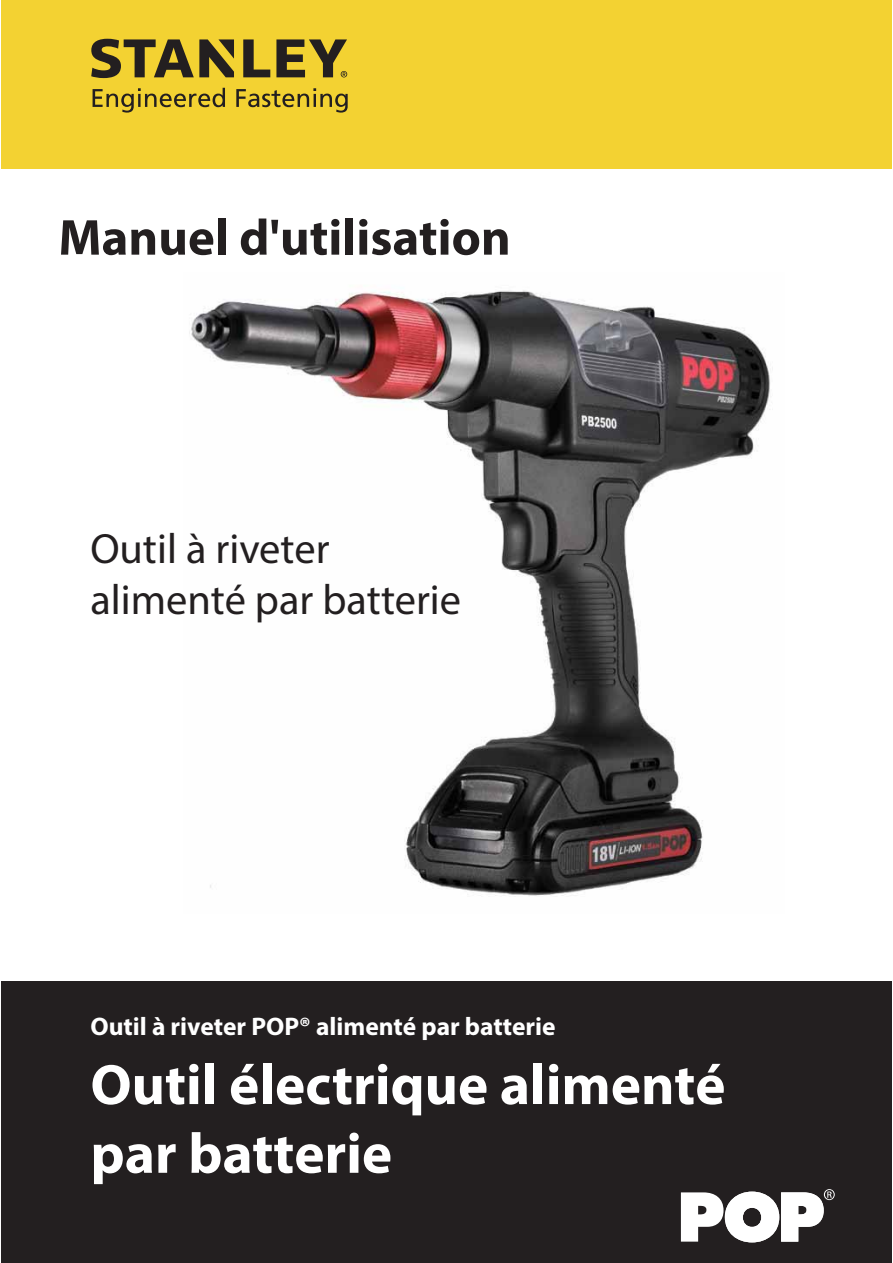
<style>
.page{position:relative;width:893px;height:1263px;background:#fff}
.page>*{position:absolute;margin:0;border:0;box-sizing:border-box;transform-origin:0 0}
.t1{font:700 57.3px/68.7px "Myriad Pro";color:#fff}
.t2{font:700 50.85px "Myriad Pro";color:#231f20}
.t3{font:42.45px/50.8px "Myriad Pro";color:#231f20}
.t4{font:700 25.5px "Myriad Pro";color:#fff}
</style>
<div class="page">
<div style="left:1px;top:0;width:890px;height:168px;background:#f3d232"></div>
<svg style="left:93px;top:88px;width:132px;height:25px"></svg>
<svg style="left:236px;top:88px;width:112px;height:25px"></svg>
<svg style="left:91px;top:39px;width:256px;height:39px"></svg>
<div style="left:1px;top:981px;width:890px;height:282px;background:#231f20"></div>
<img style="left:189px;top:290px;width:584px;height:606px">
<svg style="left:680px;top:1189px;width:155px;height:53px"></svg>
<h2 class="t2" style="left:58px;top:218px;width:454px">Manuel d'utilisation</h2>
<h3 class="t3" style="left:90px;top:527px;width:372px">Outil à riveter alimenté par batterie</h3>
<p class="t4" style="left:90px;top:1017px;width:467px">Outil à riveter POP® alimenté par batterie</p>
<h1 class="t1" style="left:90px;top:1055px;width:636px">Outil électrique alimenté par batterie</h1>
</div>
